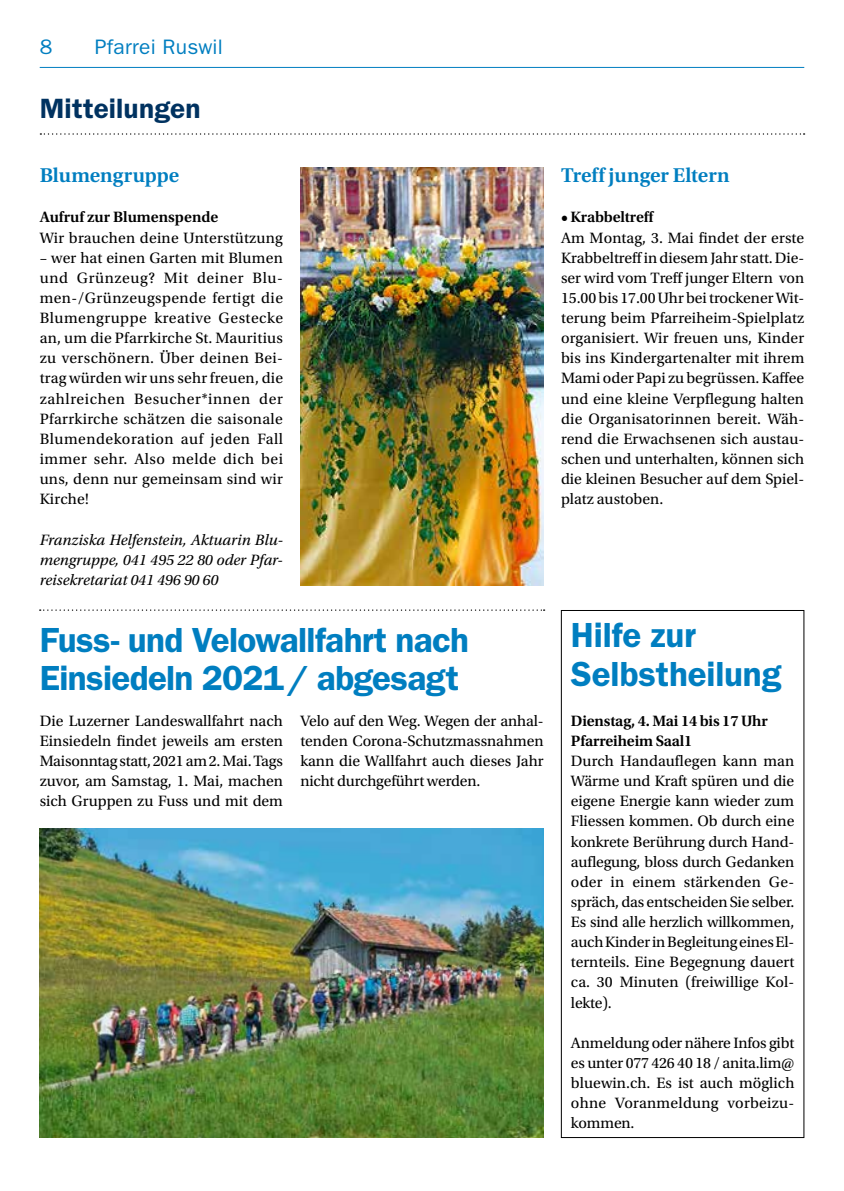
<style>
.page{position:relative;width:844px;height:1191px;background:#fff}
.page>*{position:absolute;margin:0;border:0;box-sizing:border-box;transform-origin:0 0}
.t1{font:600 35px/38.5px "ITC Franklin Gothic Std";letter-spacing:-.015em;color:#007ec0}
.t2{font:600 28px "ITC Franklin Gothic Std";letter-spacing:.005em;color:#003260}
.t3{font:600 21px "Utopia Std";letter-spacing:-.01em;color:#007ec0}
.t4{font:21px "ITC Franklin Gothic Std";letter-spacing:.01em;color:#007ec0}
.t5{font:15.75px/20.1px "Utopia Std";color:#000;text-align:justify}
.t6{font:italic 15.75px/20.1px "Utopia Std";color:#000;text-align:justify}
.t7{font:600 15.75px/20.1px "Utopia Std";letter-spacing:-.01em;color:#000}
</style>
<div class="page">
<hr style="left:40px;top:67px;width:764px;height:1px;background:#007ec0">
<img style="left:40px;top:828px;width:503px;height:309px">
<div style="left:561px;top:610px;width:243px;height:527px;border:1px solid #000"></div>
<svg style="left:40px;top:133px;width:764px;height:2px"></svg>
<img style="left:300px;top:167px;width:243px;height:418px">
<svg style="left:40px;top:609px;width:504px;height:2px"></svg>
<h3 class="t4" style="left:40px;top:35px;width:14px">8</h3>
<h3 class="t4" style="left:95px;top:35px;width:129px">Pfarrei Ruswil</h3>
<h2 class="t2" style="left:40px;top:92px;width:162px">Mitteilungen</h2>
<h3 class="t3" style="left:40px;top:163px;width:141px">Blumengruppe</h3>
<p class="t7" style="left:40px;top:207px;width:180px">Aufruf zur Blumenspende</p>
<p class="t5" style="left:40px;top:228px;width:245px">Wir brauchen deine Unterstützung</p>
<p class="t5" style="left:40px;top:248px;width:245px">– wer hat einen Garten mit Blumen und Grünzeug? Mit deiner Blu&shy;men-/Grünzeugspende fertigt die Blumengruppe kreative Gestecke an, um die Pfarrkirche St. Mauritius zu verschönern. Über deinen Bei&shy;trag würden wir uns sehr freuen, die zahlreichen Besucher*innen der Pfarrkirche schätzen die saisonale Blumendekoration auf jeden Fall immer sehr. Also melde dich bei uns, denn nur gemeinsam sind wir Kirche!</p>
<p class="t6" style="left:40px;top:529px;width:245px">Franziska Helfenstein, Aktuarin Blu&shy;mengruppe, 041 495 22 80 oder Pfar&shy;reisekretariat 041 496 90 60</p>
<h1 class="t1" style="left:40px;top:620px;width:431px">Fuss- und Velowallfahrt nach<br>Einsiedeln 2021/ abgesagt</h1>
<p class="t5" style="left:40px;top:711px;width:245px">Die Luzerner Landeswallfahrt nach Einsiedeln findet jeweils am ersten Maisonntag statt, 2021 am 2. Mai. Tags zuvor, am Samstag, 1. Mai, machen sich Gruppen zu Fuss und mit dem</p>
<p class="t5" style="left:300px;top:711px;width:245px">Velo auf den Weg. Wegen der anhal&shy;tenden Corona-Schutzmassnahmen kann die Wallfahrt auch dieses Jahr nicht durchgeführt werden.</p>
<h3 class="t3" style="left:561px;top:163px;width:170px">Treff junger Eltern</h3>
<p class="t7" style="left:561px;top:207px;width:95px">• Krabbeltreff</p>
<p class="t5" style="left:561px;top:228px;width:245px">Am Montag, 3. Mai findet der erste Krabbeltreff in diesem Jahr statt. Die&shy;ser wird vom Treff junger Eltern von 15.00 bis 17.00 Uhr bei trockener Wit&shy;terung beim Pfarreiheim-Spielplatz organisiert. Wir freuen uns, Kinder bis ins Kindergartenalter mit ihrem Mami oder Papi zu begrüssen. Kaffee und eine kleine Verpflegung halten die Organisatorinnen bereit. Wäh&shy;rend die Erwachsenen sich austau&shy;schen und unterhalten, können sich die kleinen Besucher auf dem Spiel&shy;platz austoben.</p>
<h1 class="t1" style="left:570px;top:616px;width:212px">Hilfe zur<br>Selbstheilung</h1>
<p class="t7" style="left:570px;top:710px;width:198px">Dienstag, 4. Mai 14 bis 17 Uhr<br>Pfarreiheim Saal1</p>
<p class="t5" style="left:570px;top:751px;width:225px">Durch Handauflegen kann man Wärme und Kraft spüren und die eigene Energie kann wieder zum Fliessen kommen. Ob durch eine konkrete Berührung durch Hand&shy;auflegung, bloss durch Gedanken oder in einem stärkenden Ge&shy;spräch, das entscheiden Sie selber.<br>Es sind alle herzlich willkommen, auch Kinder in Begleitung eines El&shy;ternteils. Eine Begegnung dauert ca. 30 Minuten (freiwillige Kol&shy;lekte).</p>
<p class="t5" style="left:570px;top:1033px;width:225px">Anmeldung oder nähere Infos gibt es unter 077 426 40 18 / anita.lim@ bluewin.ch. Es ist auch möglich ohne Voranmeldung vorbeizu&shy;kommen.</p>
</div>
